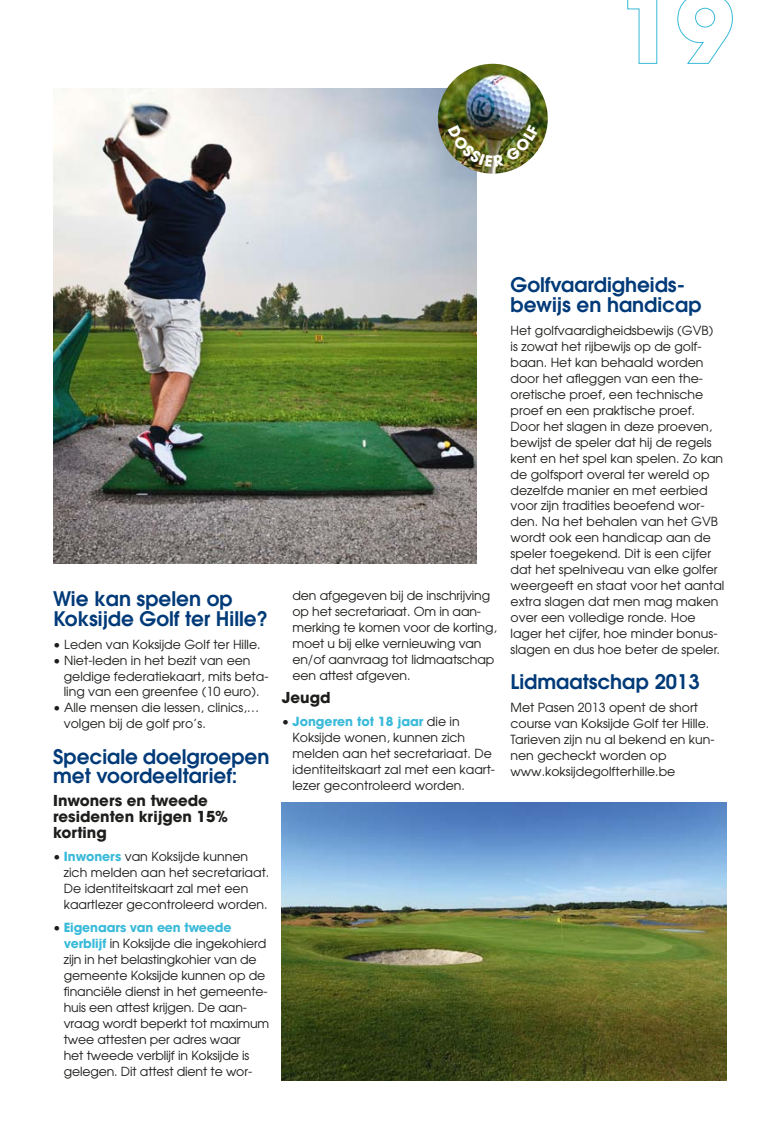
<style>
.page{position:relative;width:780px;height:1134px;background:#fff}
.page>*{position:absolute;margin:0;border:0;box-sizing:border-box;transform-origin:0 0}
.t1{font:600 20px/19.5px "Avant Garde";color:#003a78}
.t2{font:700 15px/16px "Avant Garde";color:#1d1d1b}
.t3{font:12.5px/16px "Avant Garde";color:#1d1d1b}
.s1{font-weight:700;color:#3abad9}
</style>
<div class="page">
<svg style="left:627px;top:0;width:30px;height:64px"></svg>
<svg style="left:677px;top:0;width:56px;height:64px"></svg>
<img style="left:282px;top:803px;width:444px;height:278px">
<img style="left:53px;top:89px;width:424px;height:474px">
<img style="left:438px;top:64px;width:109px;height:110px;border-radius:55px">
<img style="left:448px;top:124px;width:91px;height:43px">
<h1 class="t1" style="left:53px;top:589px;width:216px">Wie kan spelen op<br>Koksijde Golf ter Hille?</h1>
<p class="t3" style="left:53px;top:636px;width:209px">• Leden van Koksijde Golf ter Hille.</p>
<p class="t3" style="left:64px;top:652px;width:206px;text-indent:-11px">• Niet-leden in het bezit van een geldige federatiekaart, mits beta&shy;ling van een greenfee (10 euro).</p>
<p class="t3" style="left:64px;top:700px;width:197px;text-indent:-11px">• Alle mensen die lessen, clinics,… volgen bij de golf pro’s.</p>
<h1 class="t1" style="left:53px;top:746px;width:218px">Speciale doelgroepen met voordeeltarief:</h1>
<p class="t2" style="left:53px;top:793px;width:176px">Inwoners en tweede residenten krijgen 15% korting</p>
<p class="t3" style="left:64px;top:848px;width:207px;text-indent:-11px">• <span class="s1">Inwoners</span> van Koksijde kunnen zich melden aan het secretariaat.<br>De identiteitskaart zal met een kaartlezer gecontroleerd worden.</p>
<p class="t3" style="left:64px;top:919px;width:207px;text-indent:-11px">• <span class="s1">Eigenaars van een tweede verblijf</span> in Koksijde die ingekohierd zijn in het belastingkohier van de gemeente Koksijde kunnen op de financiële dienst in het gemeente&shy;huis een attest krijgen. De aan&shy;vraag wordt beperkt tot maximum twee attesten per adres waar<br>het tweede verblijf in Koksijde is gelegen. Dit attest dient te wor-</p>
<p class="t3" style="left:292px;top:587px;width:206px">den afgegeven bij de inschrijving op het secretariaat. Om in aan&shy;merking te komen voor de korting, moet u bij elke vernieuwing van en/of aanvraag tot lidmaatschap een attest afgeven.</p>
<p class="t2" style="left:282px;top:689px;width:50px">Jeugd</p>
<p class="t3" style="left:292px;top:713px;width:204px;text-indent:-11px">• <span class="s1">Jongeren tot 18 jaar</span> die in<br>Koksijde wonen, kunnen zich melden aan het secretariaat. De identiteitskaart zal met een kaart&shy;lezer gecontroleerd worden.</p>
<h1 class="t1" style="left:510px;top:275px;width:193px">Golfvaardigheids&shy;bewijs en handicap</h1>
<p class="t3" style="left:510px;top:322px;width:215px">Het golfvaardigheidsbewijs (GVB)<br>is zowat het rijbewijs op de golf&shy;baan. Het kan behaald worden door het afleggen van een the&shy;oretische proef, een technische proef en een praktische proef.<br>Door het slagen in deze proeven, bewijst de speler dat hij de regels kent en het spel kan spelen. Zo kan de golfsport overal ter wereld op dezelfde manier en met eerbied voor zijn tradities beoefend wor&shy;den. Na het behalen van het GVB wordt ook een handicap aan de speler toegekend. Dit is een cijfer dat het spelniveau van elke golfer weergeeft en staat voor het aantal extra slagen dat men mag maken over een volledige ronde. Hoe lager het cijfer, hoe minder bonus&shy;slagen en dus hoe beter de speler.</p>
<h1 class="t1" style="left:510px;top:672px;width:190px">Lidmaatschap 2013</h1>
<p class="t3" style="left:510px;top:700px;width:205px">Met Pasen 2013 opent de short course van Koksijde Golf ter Hille.<br>Tarieven zijn nu al bekend en kun&shy;nen gecheckt worden op www.koksijdegolfterhille.be</p>
</div>
